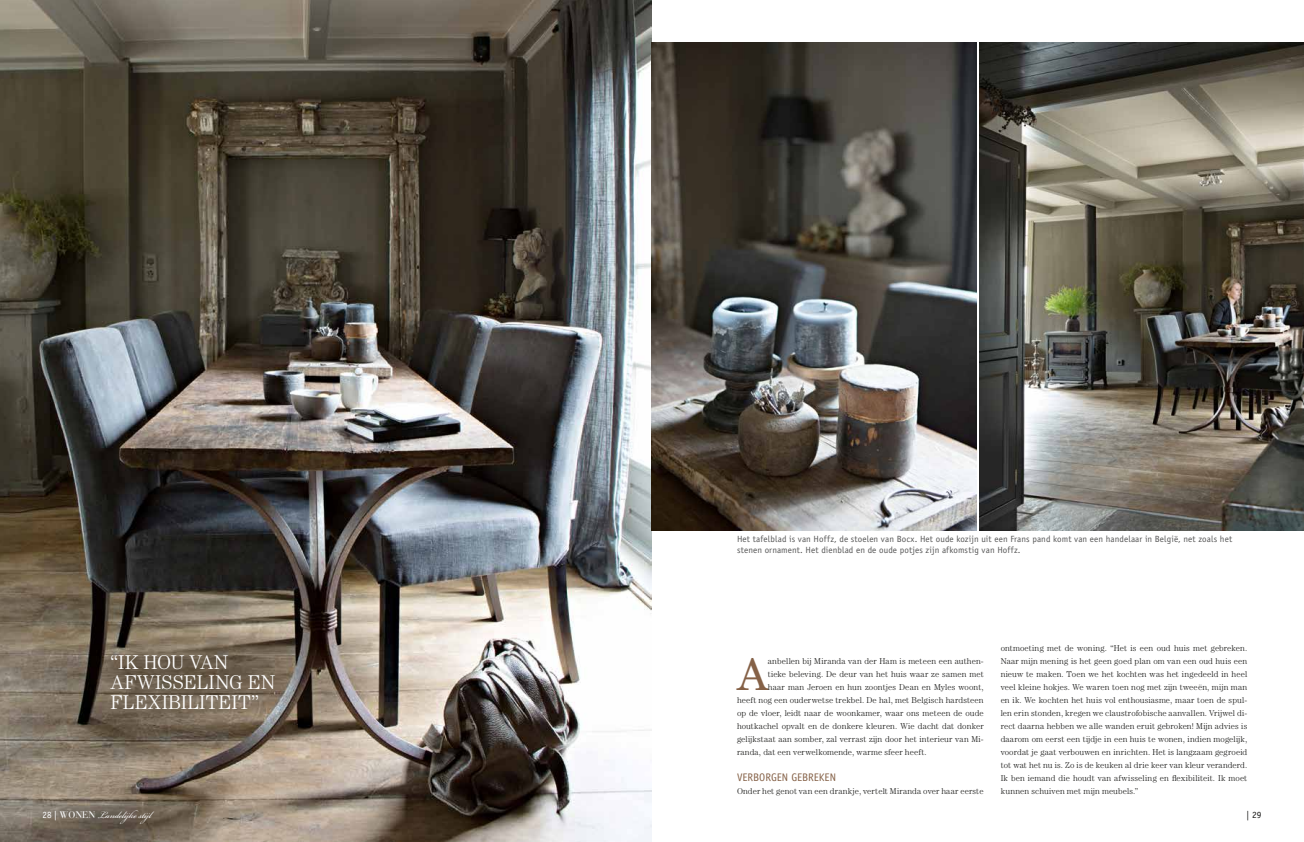
<style>
.page{position:relative;width:1304px;height:842px;background:#fff}
.page>*{position:absolute;margin:0;border:0;box-sizing:border-box;transform-origin:0 0}
.t1{font:46.3px "Century Std";color:#856147}
.t2{font:300 20px/20px "Century Std";letter-spacing:.01em;color:#fff}
.t3{font:15px "Bickham Script Pro";color:#fff;scale:.95 1}
.t4{font:11px "Officina Sans Std";color:#856147}
.t5{font:9.5px "Officina Sans Std";color:#1a1a18;scale:.95 1}
.t6{font:9px/11px "Officina Sans Std";letter-spacing:.01em;color:#565656}
.t7{font:300 8.5px/13px "Century Std";letter-spacing:.01em;color:#1a1a18;text-align:justify}
.s1{font-family:"Officina Sans Std";font-size:9.5px}
.s2{font-family:"Bauer Bodoni";font-size:9.5px}
</style>
<div class="page">
<img style="left:0;top:0;width:652px;height:842px">
<img style="left:652px;top:43px;width:325px;height:487px">
<img style="left:979px;top:43px;width:325px;height:487px">
<h2 class="t2" style="left:111px;top:652px;width:163px">“Ik hou van afwisseling en flexibiliteit”</h2>
<p class="t6" style="left:737px;top:534px;width:497px">Het tafelblad is van Hoffz, de stoelen van Bocx. Het oude kozijn uit een Frans pand komt van een handelaar in België, net zoals het stenen ornament. Het dienblad en de oude potjes zijn afkomstig van Hoffz.</p>
<h1 class="t1" style="left:737px;top:647px;width:32px">A</h1>
<p class="t7" style="left:768px;top:654px;width:217px">anbellen bij Miranda van der Ham is meteen een authen-</p>
<p class="t7" style="left:768px;top:667px;width:217px">tieke beleving. De deur van het huis waar ze samen met</p>
<p class="t7" style="left:768px;top:680px;width:217px">haar man Jeroen en hun zoontjes Dean en Myles woont,</p>
<p class="t7" style="left:737px;top:693px;width:248px">heeft nog een ouderwetse trekbel. De hal, met Belgisch hardsteen</p>
<p class="t7" style="left:737px;top:706px;width:248px">op de vloer, leidt naar de woonkamer, waar ons meteen de oude</p>
<p class="t7" style="left:737px;top:719px;width:248px">houtkachel opvalt en de donkere kleuren. Wie dacht dat donker</p>
<p class="t7" style="left:737px;top:732px;width:248px">gelijkstaat aan somber, zal verrast zijn door het interieur van Mi-</p>
<p class="t7" style="left:737px;top:745px;width:191px">randa, dat een verwelkomende, warme sfeer heeft.</p>
<p class="t4" style="left:737px;top:771px;width:12px">Verborge</p>
<p class="t4" style="left:782px;top:771px;width:16px">n gebre</p>
<p class="t4" style="left:819px;top:771px;width:19px">ken</p>
<p class="t7" style="left:737px;top:784px;width:248px">Onder het genot van een drankje, vertelt Miranda over haar eerste</p>
<p class="t7" style="left:1001px;top:641px;width:248px">ontmoeting met de woning. “Het is een oud huis met gebreken.<br>Naar mijn mening is het geen goed plan om van een oud huis een nieuw te maken. Toen we het kochten was het ingedeeld in heel veel kleine hokjes. We waren toen nog met zijn tweeën, mijn man en ik. We kochten het huis vol enthousiasme, maar toen de spul&shy;len erin stonden, kregen we claustrofobische aanvallen. Vrijwel di&shy;rect daarna hebben we alle wanden eruit gebroken! Mijn advies is daarom om eerst een tijdje in een huis te wonen, indien mogelijk, voordat je gaat verbouwen en inrichten. Het is langzaam gegroeid tot wat het nu is. Zo is de keuken al drie keer van kleur veranderd.<br>Ik ben iemand die houdt van afwisseling en flexibiliteit. Ik moet kunnen schuiven met mijn meubels.”</p>
<h3 class="t3" style="left:43px;top:804px;width:122px"><span class="s1">28 |</span> <span class="s2">WONEN</span> Landelijke stijl</h3>
<p class="t5" style="left:1247px;top:809px;width:17px">| 29</p>
</div>
